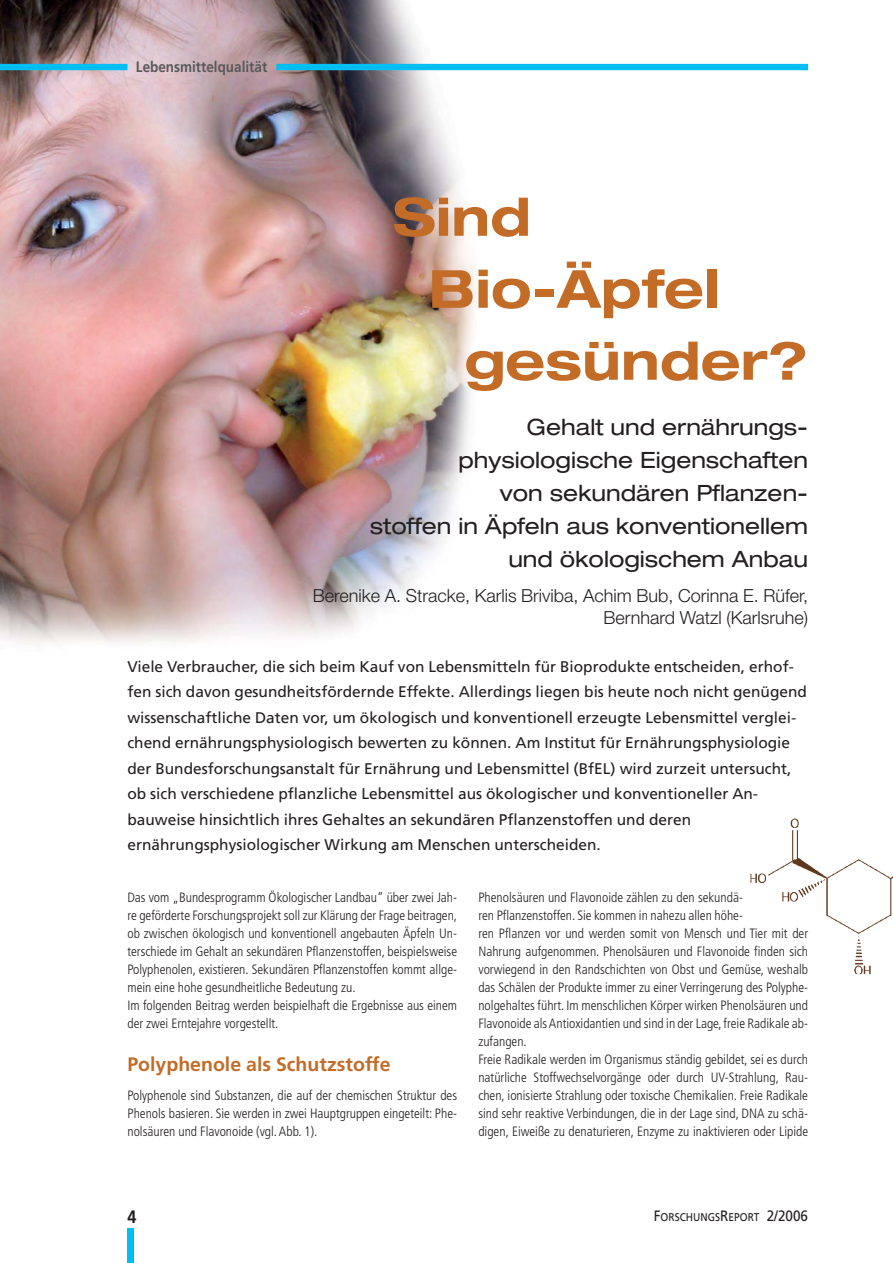
<style>
.page{position:relative;width:893px;height:1263px;background:#fff}
.page>*{position:absolute;margin:0;border:0;box-sizing:border-box;transform-origin:0 0}
.t1{font:700 expanded 52.5px "Helvetica Neue LT";color:#c36c28}
.t2{font:expanded 22.5px/33px "Helvetica Neue LT";color:#231f20;text-align:right}
.t3{font:700 19.5px "Frutiger";color:#c36c28}
.t4{font:300 18px/22.5px "Helvetica Neue LT";color:#231f20;text-align:right}
.t5{font:700 18px "Frutiger";color:#231f20;scale:.9 1}
.t6{font:15.45px/25.5px "Frutiger";color:#231f20}
.t7{font:700 15px "Frutiger";color:#58595b;scale:.9 1}
.t8{font:300 condensed 13.5px/18px "Frutiger";color:#231f20}
.t9{font:11.25px "Frutiger";color:#231f20;scale:.9 1}
.s1{font-size:15px}
</style>
<div class="page">
<img style="left:0;top:0;width:476px;height:645px">
<svg style="left:0;top:64px;width:808px;height:6px;background:#25bae7"></svg>
<div style="left:127px;top:1229px;width:7px;height:34px;background:#00bdf2"></div>
<img style="left:750px;top:818px;width:142px;height:156px">
<p class="t7" style="left:136px;top:61px;width:147px">Lebensmittelqualität</p>
<h1 class="t1" style="left:393px;top:198px;width:140px">Sind</h1>
<h1 class="t1" style="left:428px;top:270px;width:292px">Bio-Äpfel</h1>
<h1 class="t1" style="left:464px;top:342px;width:345px">gesünder?</h1>
<h2 class="t2" style="left:370px;top:413px;width:440px">Gehalt und ernährungs&shy;physiologische Eigenschaften<br>von sekundären Pflanzen-<br>stoffen in Äpfeln aus konventionellem und ökologischem Anbau</h2>
<h3 class="t4" style="left:313px;top:586px;width:497px">Berenike A. Stracke, Karlis Briviba, Achim Bub, Corinna E. Rüfer,<br>Bernhard Watzl (Karlsruhe)</h3>
<p class="t6" style="left:127px;top:655px;width:681px">Viele Verbraucher, die sich beim Kauf von Lebensmitteln für Bioprodukte entscheiden, erhof&shy;fen sich davon gesundheitsfördernde Effekte. Allerdings liegen bis heute noch nicht genügend wissenschaftliche Daten vor, um ökologisch und konventionell erzeugte Lebensmittel verglei&shy;chend ernährungsphysiologisch bewerten zu können. Am Institut für Ernährungsphysiologie der Bundesforschungsanstalt für Ernährung und Lebensmittel (BfEL) wird zurzeit untersucht, ob sich verschiedene pflanzliche Lebensmittel aus ökologischer und konventioneller An&shy;bauweise hinsichtlich ihres Gehaltes an sekundären Pflanzenstoffen und deren ernährungsphysiologischer Wirkung am Menschen unterscheiden.</p>
<p class="t8" style="left:127px;top:889px;width:331px">Das vom „Bundesprogramm Ökologischer Landbau“ über zwei Jah&shy;re geförderte Forschungsprojekt soll zur Klärung der Frage beitragen, ob zwischen ökologisch und konventionell angebauten Äpfeln Un&shy;terschiede im Gehalt an sekundären Pflanzenstoffen, beispielsweise Polyphenolen, existieren. Sekundären Pflanzenstoffen kommt allge&shy;mein eine hohe gesundheitliche Bedeutung zu.<br>Im folgenden Beitrag werden beispielhaft die Ergebnisse aus einem der zwei Erntejahre vorgestellt.</p>
<h3 class="t3" style="left:127px;top:1057px;width:265px">Polyphenole als Schutzstoffe</h3>
<p class="t8" style="left:127px;top:1087px;width:331px;text-align:justify">Polyphenole sind Substanzen, die auf der chemischen Struktur des Phenols basieren. Sie werden in zwei Hauptgruppen eingeteilt: Phe&shy;nolsäuren und Flavonoide (vgl. Abb. 1).</p>
<p class="t8" style="left:478px;top:889px;width:331px">Phenolsäuren und Flavonoide zählen zu den sekundä-<br>ren Pflanzenstoffen. Sie kommen in nahezu allen höhe-<br>ren Pflanzen vor und werden somit von Mensch und Tier mit der Nahrung aufgenommen. Phenolsäuren und Flavonoide finden sich vorwiegend in den Randschichten von Obst und Gemüse, weshalb das Schälen der Produkte immer zu einer Verringerung des Polyphe&shy;nolgehaltes führt. Im menschlichen Körper wirken Phenolsäuren und Flavonoide als Antioxidantien und sind in der Lage, freie Radikale ab&shy;zufangen.<br>Freie Radikale werden im Organismus ständig gebildet, sei es durch natürliche Stoffwechselvorgänge oder durch UV-Strahlung, Rau&shy;chen, ionisierte Strahlung oder toxische Chemikalien. Freie Radikale sind sehr reaktive Verbindungen, die in der Lage sind, DNA zu schä&shy;digen, Eiweiße zu denaturieren, Enzyme zu inaktivieren oder Lipide</p>
<h3 class="t5" style="left:127px;top:1210px;width:12px">4</h3>
<p class="t9" style="left:654px;top:1213px;width:173px"><span class="s1">F</span>ORSCHUNGS<span class="s1">R</span>EPORT <span class="s1">2/2006</span></p>
</div>
